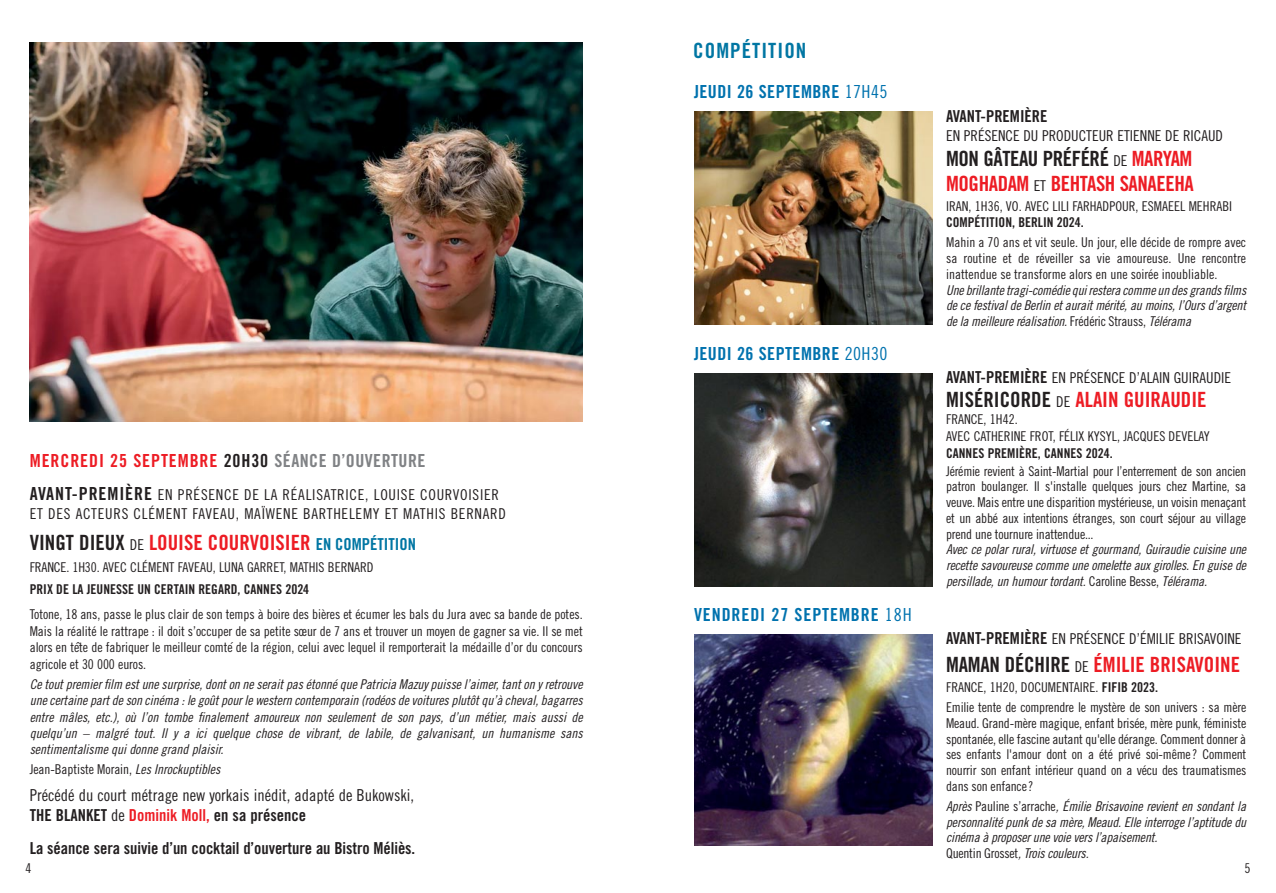
<style>
.page{position:relative;width:1276px;height:893px;background:#fff}
.page>*{position:absolute;margin:0;border:0;box-sizing:border-box;transform-origin:0 0}
.t1{font:21px "Trade Gothic Bold Cond Twenty";color:#ed1c24}
.t2{font:21px/25.2px "Trade Gothic Bold Cond Twenty";letter-spacing:-.02em;color:#ed1c24}
.t3{font:21px "Trade Gothic Bold Cond Twenty";letter-spacing:.05em;color:#0076a3}
.t4{font:18px "Trade Gothic Bold Cond Twenty";letter-spacing:.025em;color:#0072ae}
.t5{font:18px "Trade Gothic Bold Cond Twenty";letter-spacing:.05em;color:#ed1c24}
.t6{font:18px "Trade Gothic Bold Cond Twenty";letter-spacing:.05em;color:#0072ae}
.t7{font:16.5px/32.5px "Trade Gothic Bold Cond Twenty";letter-spacing:-.005em;color:#231f20}
.t8{font:16.5px "Trade Gothic Cond Eighteen";color:#231f20}
.t9{font:15px "Trade Gothic Cond Eighteen";color:#231f20}
.t10{font:15px/19.5px "Trade Gothic Cond Eighteen";letter-spacing:.05em;color:#231f20}
.t11{font:13.5px/15.8px "Trade Gothic Cond Eighteen";letter-spacing:-.005em;color:#231f20;text-align:justify}
.t12{font:italic 13.5px/15.8px "Trade Gothic Cond Eighteen";letter-spacing:-.015em;color:#231f20;text-align:justify}
.t13{font:13.5px "Trade Gothic Bold Cond Twenty";color:#231f20}
.t14{font:300 13.5px ".Helvetica Neue Desk Interface";color:#231f20}
.s1{color:#231f20}
.s2{color:#808285}
.s3{font-family:"Trade Gothic Bold Cond Twenty";font-size:18px}
.s4{font-family:"Trade Gothic Cond Eighteen";font-size:15px;color:#231f20}
.s5{font-size:16.5px;color:#0076a3}
.s6{font-family:".Helvetica Neue Desk Interface";font-weight:300}
.s7{font-style:italic}
.s8{font-family:"Trade Gothic Cond Eighteen"}
.s9{color:#ed1c24}
.s10{font-style:normal}
.s11{font-family:"Trade Gothic Bold Cond Twenty";font-size:16.5px}
.s12{font-family:"Trade Gothic Bold Cond Twenty"}
</style>
<div class="page">
<img style="left:694px;top:111px;width:238px;height:213px">
<img style="left:694px;top:373px;width:238px;height:213px">
<img style="left:694px;top:634px;width:238px;height:212px">
<img style="left:30px;top:43px;width:553px;height:379px">
<h1 class="t3" style="left:693px;top:42px;width:115px">COMPÉTITION</h1>
<h2 class="t5" style="left:30px;top:454px;width:397px">MERCREDI 25 SEPTEMBRE <span class="s1">20H30</span> <span class="s2">SÉANCE D’OUVERTURE</span></h2>
<p class="t10" style="left:30px;top:486px;width:478px"><span class="s3">AVANT-PREMIÈRE</span> EN PRÉSENCE DE LA RÉALISATRICE, LOUISE COURVOISIER<br>ET DES ACTEURS CLÉMENT FAVEAU, MAÏWENE BARTHELEMY ET MATHIS BERNARD</p>
<h1 class="t1" style="left:30px;top:535px;width:388px"><span class="s1">VINGT DIEUX</span> <span class="s4">DE</span> LOUISE COURVOISIER <span class="s5">EN COMPÉTITION</span></h1>
<p class="t11" style="left:30px;top:560px;width:345px">FRANCE. 1H30. AVEC CLÉMENT FAVEAU, LUNA GARRET, MATHIS BERNARD</p>
<p class="t13" style="left:30px;top:584px;width:281px">PRIX DE LA JEUNESSE UN CERTAIN REGARD, CANNES 2024</p>
<p class="t11" style="left:30px;top:607px;width:554px;line-height:16.5px">Totone, 18 ans, passe le plus clair de son temps à boire des bières et écumer les bals du Jura avec sa bande de potes.<br>Mais la réalité le rattrape : il doit s’occuper de sa petite sœur de 7 ans et trouver un moyen de gagner sa vie. Il se met alors en tete de fabriquer le meilleur comte<span class="s6">́</span>de la région, celui avec lequel il remporterait la medaille d’or du concours</p>
<p class="t14" style="left:79px;top:640px;width:6px">̂</p>
<p class="t14" style="left:476px;top:640px;width:4px">́</p>
<p class="t11" style="left:30px;top:657px;width:118px">agricole et 30 000 euros.</p>
<p class="t12" style="left:30px;top:677px;width:557px;line-height:16.2px">Ce toutpremierfilm estune surprise,donton ne seraitpas étonné que Patricia Mazuy puisse l’aimer,tanton y retrouve une certaine partde son cinéma :le goûtpourle western contemporain (rodéos de voitures plutôtqu’à cheval,bagarres entre mâles, etc.), où l’on tombe finalement amoureux non seulement de son pays, d’un métier, mais aussi de quelqu’un – malgré tout. Il y a ici quelque chose de vibrant, de labile, de galvanisant, un humanisme sans sentimentalisme quidonne grand plaisir.</p>
<p class="t11" style="left:30px;top:763px;width:195px">Jean-Baptiste Morain, <span class="s7">Les Inrockuptibles</span></p>
<p class="t8" style="left:30px;top:789px;width:386px">Précédé du court métrage new yorkais inédit, adapté de Bukowski,</p>
<p class="t7" style="left:30px;top:800px;width:387px">THE BLANKET <span class="s8">de</span> <span class="s9">Dominik Moll,</span> en sa présence<br>La séance sera suivie d’un cocktail d’ouverture au Bistro Méliès.</p>
<h2 class="t4" style="left:694px;top:85px;width:195px">JEUDI 26 SEPTEMBRE <span class="s8">17H45</span></h2>
<h2 class="t4" style="left:694px;top:347px;width:195px">JEUDI 26 SEPTEMBRE <span class="s8">20H30</span></h2>
<h2 class="t6" style="left:694px;top:608px;width:219px">VENDREDI 27 SEPTEMBRE <span class="s8">18H</span></h2>
<p class="t7" style="left:946px;top:101px;width:103px">AVANT-PREMIÈRE</p>
<p class="t9" style="left:946px;top:130px;width:278px">EN PRÉSENCE DU PRODUCTEUR ETIENNE DE RICAUD</p>
<h1 class="t2" style="left:946px;top:148px;width:249px"><span class="s1">MON GÂTEAU PRÉFÉRÉ</span> <span class="s4">DE</span> MARYAM<br>MOGHADAM <span class="s4">ET</span> BEHTASH SANAEEHA</h1>
<p class="t11" style="left:946px;top:200px;width:287px">IRAN, 1H36, VO. AVEC LILI FARHADPOUR, ESMAEEL MEHRABI</p>
<p class="t13" style="left:946px;top:218px;width:139px">COMPÉTITION, BERLIN 2024.</p>
<p class="t11" style="left:946px;top:236px;width:301px">Mahin a 70 ans et vit seule. Un jour, elle décide de rompre avec sa routine et de réveiller sa vie amoureuse. Une rencontre inattendue se transforme alors en une soirée inoubliable.</p>
<p class="t12" style="left:946px;top:283px;width:304px">Unebrillantetragi-comédiequirestera commeun desgrandsfilms decefestivaldeBerlin etauraitmérité,au moins,l’Oursd’argent dela meilleureréalisation.<span class="s10">F r é d é r i c S t r a u s s ,</span> Télérama</p>
<p class="t9" style="left:946px;top:373px;width:287px"><span class="s11">AVANT-PREMIÈRE</span> EN PRÉSENCE D’ALAIN GUIRAUDIE</p>
<h1 class="t1" style="left:946px;top:392px;width:262px"><span class="s1">MISÉRICORDE</span> <span class="s4">DE</span> ALAIN GUIRAUDIE</h1>
<p class="t11" style="left:946px;top:412px;width:265px;line-height:16.8px">FRANCE, 1H42.<br>AVEC CATHERINE FROT, FÉLIX KYSYL, JACQUES DEVELAY</p>
<p class="t13" style="left:946px;top:448px;width:168px">CANNES PREMIÈRE, CANNES 2024.</p>
<p class="t11" style="left:946px;top:464px;width:302px">Jérémie revient à Saint-Martial pour l’enterrement de son ancien patron boulanger. Il s'installe quelques jours chez Martine, sa veuve. Mais entre une disparition mystérieuse, un voisin menaçant et un abbé aux intentions étranges, son court séjour au village prend une tournure inattendue...</p>
<p class="t12" style="left:946px;top:543px;width:304px">Avec ce polar rural, virtuose et gourmand, Guiraudie cuisine une recettesavoureusecommeuneomeletteauxgirolles.En guisede persillade,un humourtordant.<span class="s10">C a r o l i n e B e s s e ,</span> Télérama.</p>
<p class="t9" style="left:946px;top:633px;width:297px"><span class="s11">AVANT-PREMIÈRE</span> EN PRÉSENCE D’ÉMILIE BRISAVOINE</p>
<h1 class="t1" style="left:946px;top:657px;width:295px"><span class="s1">MAMAN DÉCHIRE</span> <span class="s4">DE</span> ÉMILIE BRISAVOINE</h1>
<p class="t11" style="left:946px;top:678px;width:302px;line-height:20px">FRANCE, 1H20, DOCUMENTAIRE. <span class="s12">FIFIB 2023.<br></span>Emilie tente de comprendre le mystère de son univers : sa mère</p>
<p class="t11" style="left:946px;top:716px;width:302px">Meaud. Grand-mère magique, enfant brisée, mère punk, féministe spontanée, elle fascine autant qu'elle dérange. Comment donner à ses enfants l'amour dont on a été privé soi-même ? Comment nourrir son enfant intérieur quand on a vécu des traumatismes dans son enfance ?</p>
<p class="t12" style="left:946px;top:799px;width:304px;text-align:left">Après <span class="s10">P a u l i n e s ’ a r r a c h e</span> , Émilie Brisavoine revient en sondant la personnalitépunkdesa mère,Meaud.Elleinterrogel’aptitudedu cinéma à proposerunevoieversl’apaisement.<br><span class="s10">Quentin Grosset</span>,Troiscouleurs.</p>
<p class="t11" style="left:26px;top:861px;width:7px">4</p>
<p class="t11" style="left:1244px;top:861px;width:7px">5</p>
</div>
